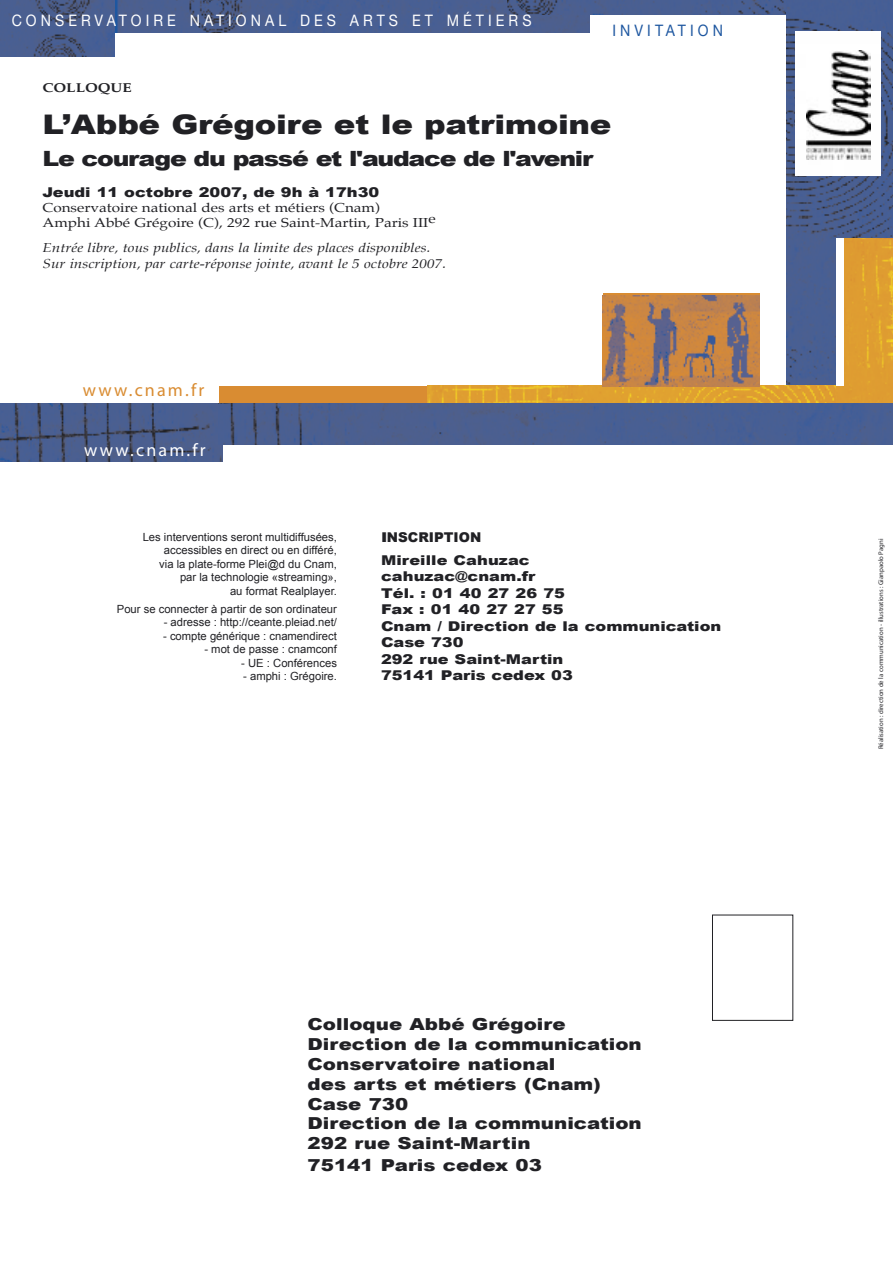
<style>
.page{position:relative;width:893px;height:1263px;background:#fff}
.page>*{position:absolute;margin:0;border:0;box-sizing:border-box;transform-origin:0 0}
.Normal_e{font:900 27px "Arial";letter-spacing:-.01em;color:#212125;scale:1.2 1}
.Normal_e-2{font:900 21px "Arial";letter-spacing:-.05em;color:#212125;scale:1.2 1}
.Normal_e-3{font:700 condensed 18px "Helvetica Neue";letter-spacing:.12em;color:#fff}
.Normal_e-4{font:700 condensed 18px "Helvetica Neue";letter-spacing:.12em;color:#d98c32}
.t1{font:900 16.5px "Arial";color:#212125;scale:1.2 1}
.signature_2roman{font:15.75px "Helvetica Neue";letter-spacing:.285em;color:#fff;scale:.9 1}
.signature_2roman-2{font:15.75px "Helvetica Neue";letter-spacing:.285em;color:#1e57a0;scale:.9 1}
.Normal_e-5{font:900 13.5px "Arial";color:#212125;scale:1.2 1}
.t2{font:italic 12.75px "Palatino";color:#212125;scale:1.2 1}
.t3{font:12.75px "Palatino";color:#212125;scale:1.2 1}
.t4{font:700 12.75px "Palatino";color:#212125;scale:1.2 1}
.t5{font:11.25px "Arial";color:#212125}
.Normal_e-6{font:condensed 6.75px "Helvetica Neue";color:#212125}
</style>
<div class="page">
<img style="left:115px;top:0;width:475px;height:32px">
<img style="left:507px;top:0;width:280px;height:14px">
<img style="left:0;top:0;width:115px;height:56px">
<img style="left:787px;top:0;width:106px;height:386px">
<div style="left:219px;top:386px;width:674px;height:17px;background:#d98c32"></div>
<img style="left:428px;top:386px;width:408px;height:17px">
<img style="left:0;top:404px;width:222px;height:58px">
<div style="left:603px;top:293px;width:156px;height:93px;background:#d98c32"></div>
<img style="left:603px;top:295px;width:156px;height:91px">
<img style="left:836px;top:239px;width:57px;height:165px">
<div style="left:218px;top:404px;width:675px;height:41px;background:#4a5f91"></div>
<div style="left:836px;top:239px;width:7px;height:147px;background:#fff"></div>
<img style="left:795px;top:32px;width:85px;height:144px">
<img style="left:807px;top:50px;width:64px;height:110px">
<p class="signature_2roman" style="left:12px;top:11px;width:579px">CONSERVATOIRE NATIONAL DES ARTS ET MÉTIERS</p>
<p class="signature_2roman-2" style="left:612px;top:21px;width:124px">INVITATION</p>
<p class="t4" style="left:43px;top:80px;width:76px">COLLOQUE</p>
<p class="Normal_e" style="left:43px;top:109px;width:476px">L’Abbé Grégoire et le patrimoine</p>
<p class="Normal_e-2" style="left:43px;top:147px;width:460px">Le courage du passé et l'audace de l'avenir</p>
<p class="Normal_e-5" style="left:43px;top:184px;width:282px">Jeudi 11 octobre 2007, de 9h à 17h30</p>
<p class="t3" style="left:43px;top:199px;width:283px">Conservatoire national des arts et métiers (Cnam)</p>
<p class="t3" style="left:43px;top:215px;width:329px">Amphi Abbé Grégoire (C), 292 rue Saint-Martin, Paris IIIe</p>
<p class="t2" style="left:43px;top:240px;width:325px">Entrée libre, tous publics, dans la limite des places disponibles.</p>
<p class="t2" style="left:43px;top:256px;width:338px">Sur inscription, par carte-réponse jointe, avant le 5 octobre 2007.</p>
<p class="Normal_e-4" style="left:83px;top:380px;width:123px">www.cnam.fr</p>
<p class="Normal_e-3" style="left:84px;top:440px;width:123px">www.cnam.fr</p>
<p class="t5" style="left:143px;top:530px;width:196px">Les interventions seront multidiffusées,</p>
<p class="t5" style="left:164px;top:544px;width:175px">accessibles en direct ou en différé,</p>
<p class="t5" style="left:159px;top:557px;width:179px">via la plate-forme Plei@d du Cnam,</p>
<p class="t5" style="left:180px;top:571px;width:158px">par la technologie «streaming»,</p>
<p class="t5" style="left:230px;top:584px;width:108px">au format Realplayer.</p>
<p class="t5" style="left:117px;top:602px;width:222px">Pour se connecter à partir de son ordinateur</p>
<p class="t5" style="left:164px;top:616px;width:175px">- adresse : http://ceante.pleiad.net/</p>
<p class="t5" style="left:163px;top:629px;width:175px">- compte générique : cnamendirect</p>
<p class="t5" style="left:204px;top:643px;width:134px">- mot de passe : cnamconf</p>
<p class="t5" style="left:241px;top:656px;width:97px">- UE : Conférences</p>
<p class="t5" style="left:243px;top:670px;width:95px">- amphi : Grégoire.</p>
<p class="Normal_e-5" style="left:381px;top:530px;width:85px">INSCRIPTION</p>
<p class="Normal_e-5" style="left:381px;top:552px;width:125px">Mireille Cahuzac</p>
<p class="Normal_e-5" style="left:381px;top:569px;width:130px">cahuzac@cnam.fr</p>
<p class="Normal_e-5" style="left:381px;top:585px;width:155px">Tél. : 01 40 27 26 75</p>
<p class="Normal_e-5" style="left:381px;top:602px;width:154px">Fax : 01 40 27 27 55</p>
<p class="Normal_e-5" style="left:381px;top:618px;width:285px">Cnam / Direction de la communication</p>
<p class="Normal_e-5" style="left:381px;top:635px;width:70px">Case 730</p>
<p class="Normal_e-5" style="left:381px;top:651px;width:154px">292 rue Saint-Martin</p>
<p class="Normal_e-5" style="left:381px;top:668px;width:161px">75141 Paris cedex 03</p>
<p class="t1" style="left:308px;top:1015px;width:217px">Colloque Abbé Grégoire</p>
<p class="t1" style="left:308px;top:1035px;width:280px">Direction de la communication</p>
<p class="t1" style="left:308px;top:1055px;width:208px">Conservatoire national</p>
<p class="t1" style="left:308px;top:1074px;width:246px">des arts et métiers (Cnam)</p>
<p class="t1" style="left:308px;top:1094px;width:85px">Case 730</p>
<p class="t1" style="left:308px;top:1114px;width:280px">Direction de la communication</p>
<p class="t1" style="left:308px;top:1134px;width:187px">292 rue Saint-Martin</p>
<p class="t1" style="left:308px;top:1155px;width:197px">75141 Paris cedex 03</p>
<p class="Normal_e-6" style="left:877px;top:749px;width:212px;rotate:-90deg">Réalisation : direction de la communication - illustrations : Gianpaolo Pagni</p>
</div>
